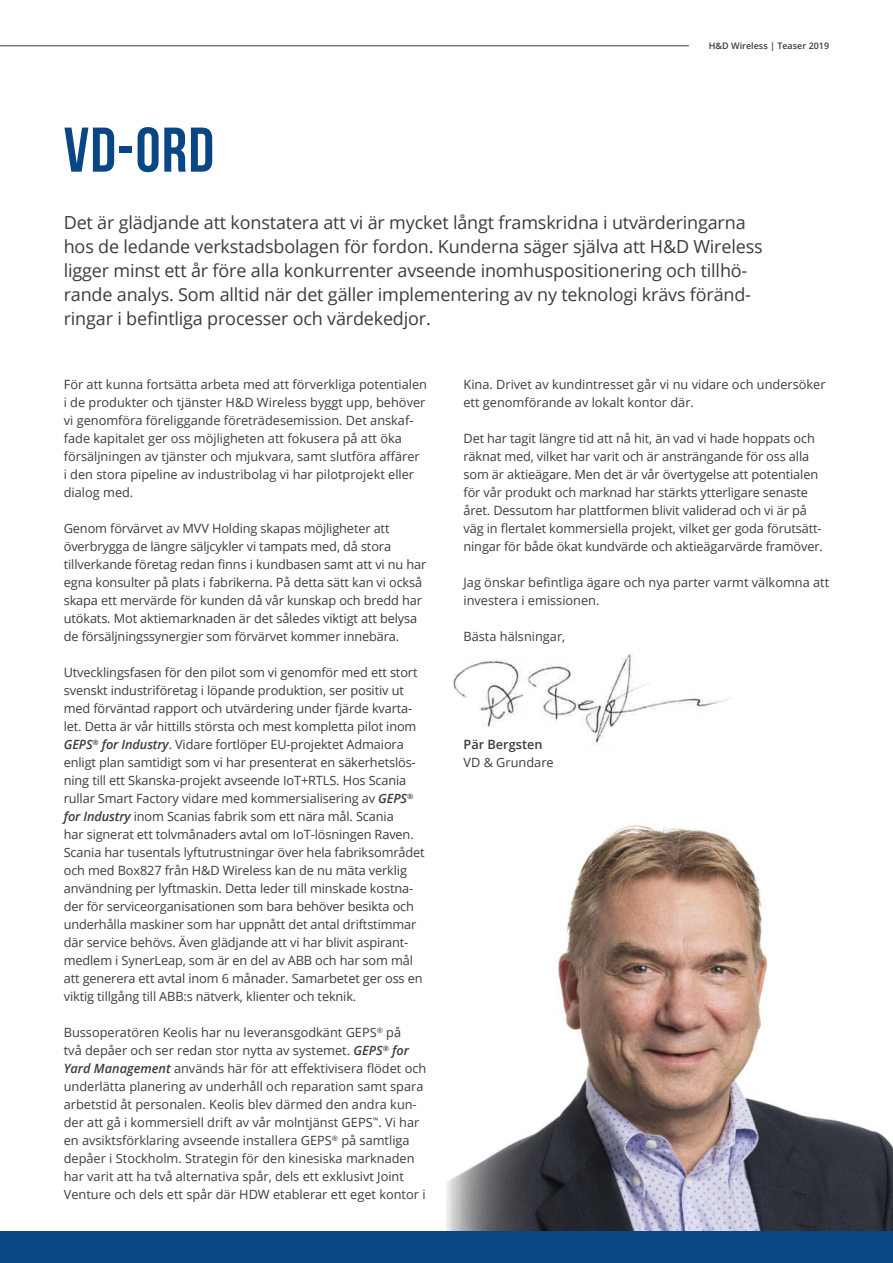
<style>
.page{position:relative;width:893px;height:1263px;background:#fff}
.page>*{position:absolute;margin:0;border:0;box-sizing:border-box;transform-origin:0 0}
.t1{font:63px "Bebas Neue";color:#084783}
.t2{font:18px/24px "Open Sans";letter-spacing:-.01em;color:#3c3c3b}
.t3{font:12.75px/18px "Open Sans";letter-spacing:-.01em;color:#3c3c3b}
.t4{font:600 12.75px "Open Sans";color:#3c3c3b}
.t5{font:600 9px "Open Sans";color:#3c3c3b}
.s1{font-weight:600;font-style:italic}
</style>
<div class="page">
<img style="left:446px;top:825px;width:447px;height:407px">
<img style="left:453px;top:652px;width:278px;height:94px">
<hr style="left:0;top:45px;width:689px;height:1px;background:#3c3c3b">
<div style="left:0;top:1232px;width:893px;height:31px;background:#084783"></div>
<p class="t1" style="left:64px;top:115px;width:152px">VD-ORD</p>
<p class="t5" style="left:709px;top:40px;width:122px">H&amp;D Wireless | Teaser 2019</p>
<p class="t2" style="left:64px;top:210px;width:700px">Det är glädjande att konstatera att vi är mycket långt framskridna i utvärderingarna hos de ledande verkstadsbolagen för fordon. Kunderna säger själva att H&amp;D Wireless ligger minst ett år före alla konkurrenter avseende inomhuspositionering och tillhö&shy;rande analys. Som alltid när det gäller implementering av ny teknologi krävs föränd&shy;ringar i befintliga processer och värdekedjor.</p>
<p class="t3" style="left:64px;top:375px;width:365px">För att kunna fortsätta arbeta med att förverkliga potentialen i de produkter och tjänster H&amp;D Wireless byggt upp, behöver vi genomföra föreliggande företrädesemission. Det anskaf&shy;fade kapitalet ger oss möjligheten att fokusera på att öka försäljningen av tjänster och mjukvara, samt slutföra affärer<br>i den stora pipeline av industribolag vi har pilotprojekt eller dialog med.</p>
<p class="t3" style="left:64px;top:519px;width:364px">Genom förvärvet av MVV Holding skapas möjligheter att överbrygga de längre säljcykler vi tampats med, då stora tillverkande företag redan finns i kundbasen samt att vi nu har egna konsulter på plats i fabrikerna. På detta sätt kan vi också skapa ett mervärde för kunden då vår kunskap och bredd har utökats. Mot aktiemarknaden är det således viktigt att belysa de försäljningssynergier som förvärvet kommer innebära.</p>
<p class="t3" style="left:64px;top:663px;width:362px">Utvecklingsfasen för den pilot som vi genomför med ett stort svenskt industriföretag i löpande produktion, ser positiv ut med förväntad rapport och utvärdering under fjärde kvarta&shy;let. Detta är vår hittills största och mest kompletta pilot inom <span class="s1">GEPS</span><sup>®</sup> <span class="s1">for Industry</span>. Vidare fortlöper EU-projektet Admaiora enligt plan samtidigt som vi har presenterat en säkerhetslös&shy;ning till ett Skanska-projekt avseende IoT+RTLS. Hos Scania rullar Smart Factory vidare med kommersialisering av <span class="s1">GEPS</span><sup>® </sup><span class="s1">for Industry</span> inom Scanias fabrik som ett nära mål. Scania<br>har signerat ett tolvmånaders avtal om IoT-lösningen Raven.<br>Scania har tusentals lyftutrustningar över hela fabriksområdet och med Box827 från H&amp;D Wireless kan de nu mäta verklig användning per lyftmaskin. Detta leder till minskade kostna&shy;der för serviceorganisationen som bara behöver besikta och underhålla maskiner som har uppnått det antal driftstimmar där service behövs. Även glädjande att vi har blivit aspirant&shy;medlem i SynerLeap, som är en del av ABB och har som mål att generera ett avtal inom 6 månader. Samarbetet ger oss en viktig tillgång till ABB:s nätverk, klienter och teknik.</p>
<p class="t3" style="left:64px;top:1023px;width:364px">Bussoperatören Keolis har nu leveransgodkänt GEPS<sup>®</sup> på<br>två depåer och ser redan stor nytta av systemet. <span class="s1">GEPS</span><sup>®</sup> <span class="s1">for Yard Management</span> används här för att effektivisera flödet och underlätta planering av underhåll och reparation samt spara arbetstid åt personalen. Keolis blev därmed den andra kun&shy;der att gå i kommersiell drift av vår molntjänst GEPS<sup>™</sup>. Vi har en avsiktsförklaring avseende installera GEPS<sup>®</sup> på samtliga depåer i Stockholm. Strategin för den kinesiska marknaden har varit att ha två alternativa spår, dels ett exklusivt Joint Venture och dels ett spår där HDW etablerar ett eget kontor i</p>
<p class="t3" style="left:463px;top:375px;width:364px">Kina. Drivet av kundintresset går vi nu vidare och undersöker ett genomförande av lokalt kontor där.</p>
<p class="t3" style="left:463px;top:429px;width:361px">Det har tagit längre tid att nå hit, än vad vi hade hoppats och räknat med, vilket har varit och är ansträngande för oss alla som är aktieägare. Men det är vår övertygelse att potentialen för vår produkt och marknad har stärkts ytterligare senaste året. Dessutom har plattformen blivit validerad och vi är på väg in flertalet kommersiella projekt, vilket ger goda förutsätt&shy;ningar för både ökat kundvärde och aktieägarvärde framöver.</p>
<p class="t3" style="left:463px;top:573px;width:367px">Jag önskar befintliga ägare och nya parter varmt välkomna att investera i emissionen.</p>
<p class="t3" style="left:463px;top:627px;width:103px">Bästa hälsningar,</p>
<p class="t4" style="left:463px;top:736px;width:81px">Pär Bergsten</p>
<p class="t3" style="left:463px;top:753px;width:92px">VD &amp; Grundare</p>
</div>
